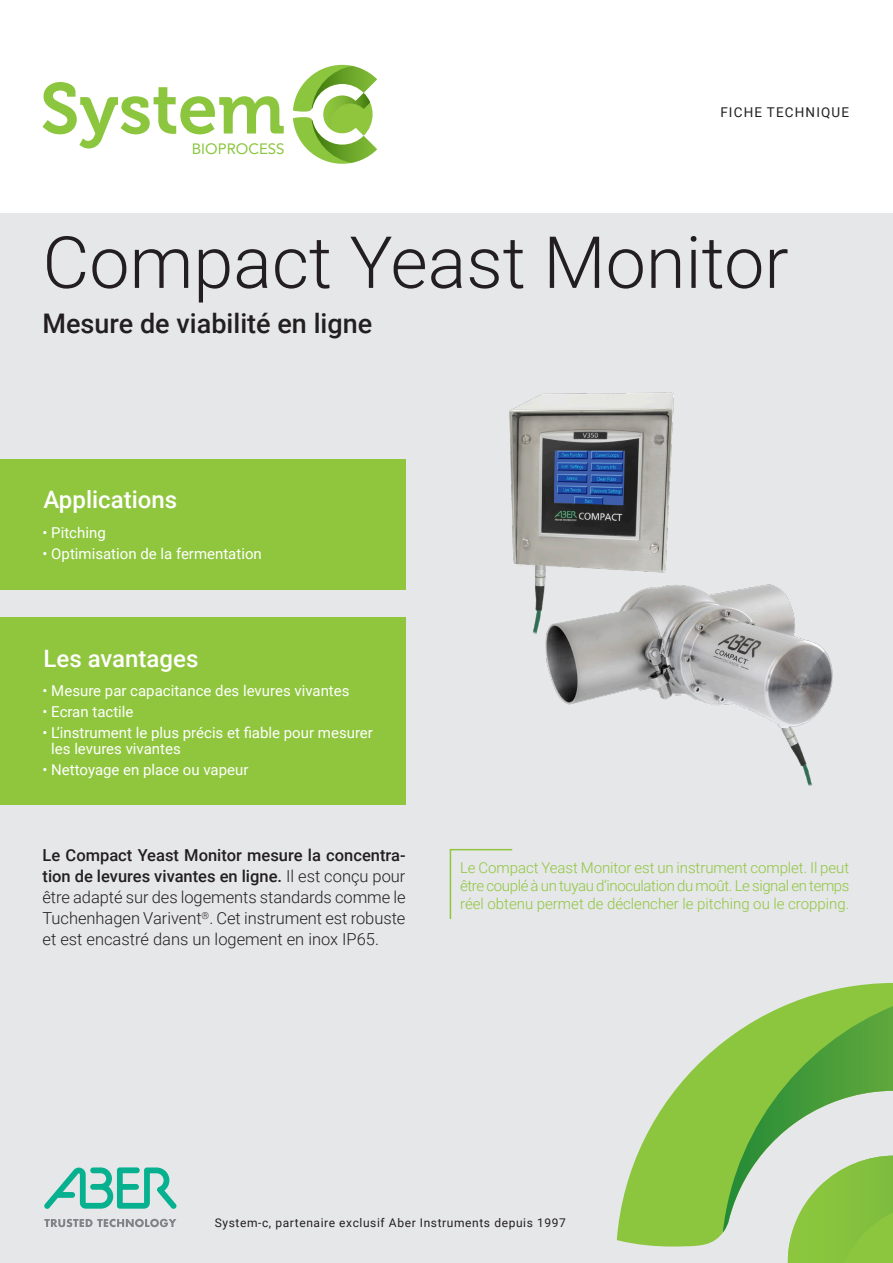
<style>
.page{position:relative;width:893px;height:1263px;background:#fff}
.page>*{position:absolute;margin:0;border:0;box-sizing:border-box;transform-origin:0 0}
.t1{font:300 72px "Roboto";color:#231f20}
.t2{font:500 27px "Roboto";color:#231f20}
.Les_avantages{font:500 24px "Roboto";color:#fff}
.t3{font:300 16.5px/21px "Roboto";color:#231f20;text-align:justify}
.t4{font:15px/16.5px "Roboto";color:#fff}
.t5{font:300 15px/18px "Roboto";color:#8fc63e;text-align:justify}
.t6{font:15px "Avenir";color:#8bc63e}
.t7{font:13.5px "Roboto";letter-spacing:.085em;color:#231f20}
.t8{font:12px "Roboto";letter-spacing:.05em;color:#231f20}
.s1{font-weight:500}
</style>
<div class="page">
<div style="left:0;top:213px;width:893px;height:1050px;background:#e6e7e9"></div>
<svg style="left:617px;top:983px;width:276px;height:263px"></svg>
<div style="left:783px;top:1232px;width:110px;height:31px;background:#8bc63e"></div>
<img style="left:723px;top:998px;width:170px;height:234px">
<svg style="left:43px;top:82px;width:241px;height:66px"></svg>
<svg style="left:293px;top:65px;width:84px;height:99px"></svg>
<div style="left:0;top:459px;width:406px;height:130px;background:#8fc63e"></div>
<div style="left:0;top:617px;width:406px;height:187px;background:#8fc63e"></div>
<svg style="left:449px;top:848px;width:64px;height:71px"></svg>
<img style="left:509px;top:392px;width:324px;height:394px">
<svg style="left:44px;top:1167px;width:132px;height:42px"></svg>
<svg style="left:44px;top:1219px;width:132px;height:8px"></svg>
<p class="t6" style="left:192px;top:136px;width:94px">BIOPROCESS</p>
<p class="t7" style="left:720px;top:103px;width:130px">FICHE TECHNIQUE</p>
<p class="t1" style="left:43px;top:212px;width:748px">Compact Yeast Monitor</p>
<p class="t2" style="left:43px;top:304px;width:331px">Mesure de viabilité en ligne</p>
<p class="Les_avantages" style="left:44px;top:483px;width:135px">Applications</p>
<p class="t4" style="left:43px;top:524px;width:65px">• Pitching</p>
<p class="t4" style="left:43px;top:544px;width:221px">• Optimisation de la fermentation</p>
<p class="Les_avantages" style="left:44px;top:641px;width:156px">Les avantages</p>
<p class="t4" style="left:43px;top:682px;width:309px">• Mesure par capacitance des levures vivantes</p>
<p class="t4" style="left:43px;top:703px;width:93px">• Ecran tactile</p>
<p class="t4" style="left:51px;top:723px;width:323px;text-indent:-9px">• L’instrument le plus précis et fiable pour mesurer les levures vivantes</p>
<p class="t4" style="left:43px;top:761px;width:207px">• Nettoyage en place ou vapeur</p>
<p class="t3" style="left:43px;top:844px;width:365px"><span class="s1">Le Compact Yeast Monitor mesure la concentra&shy;tion de levures vivantes en ligne.</span> Il est conçu pour être adapté sur des logements standards comme le Tuchenhagen Varivent<sup>®</sup>. Cet instrument est robuste et est encastré dans un logement en inox IP65.</p>
<p class="t5" style="left:460px;top:858px;width:391px">Le Compact Yeast Monitor est un instrument complet. Il peut être couplé à un tuyau d’inoculation du moût. Le signal en temps réel obtenu permet de déclencher le pitching ou le cropping.</p>
<p class="t8" style="left:215px;top:1215px;width:353px">System-c, partenaire exclusif Aber Instruments depuis 1997</p>
</div>
